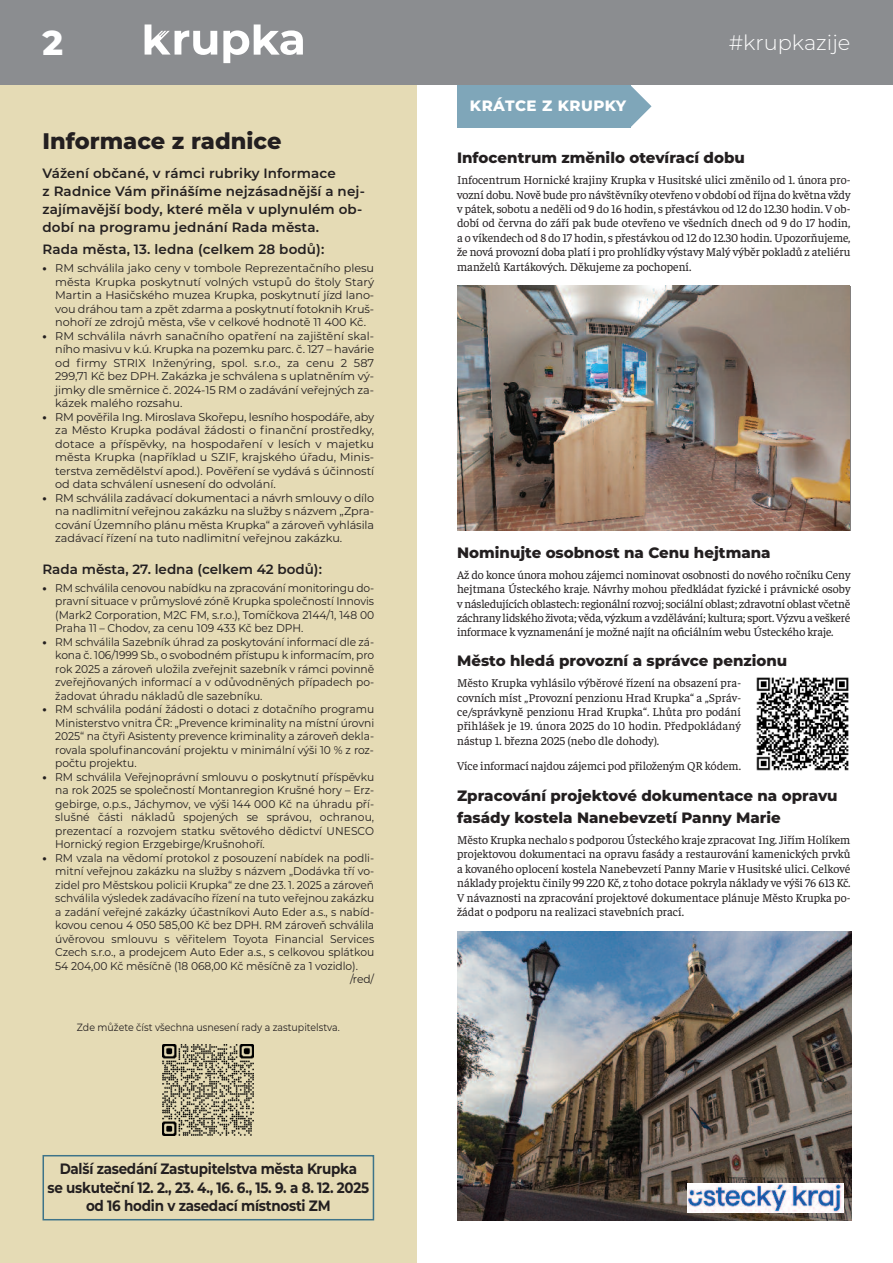
<style>
.page{position:relative;width:893px;height:1263px;background:#fff}
.page>*{position:absolute;margin:0;border:0;box-sizing:border-box;transform-origin:0 0}
.t1{font:800 34.5px "Montserrat";color:#fff}
.t2{font:800 22.5px "Montserrat";color:#231f20}
.t3{font:300 21px "Montserrat";color:#fff}
.t4{font:800 15px/22.5px "Montserrat";color:#231f20}
.t5{font:700 15px/18.8px "Montserrat";letter-spacing:-.02em;color:#231f20;text-align:center;scale:.9 1}
.t6{font:800 15px "Montserrat";letter-spacing:.035em;color:#fff}
.t7{font:600 13.5px/18px "Montserrat";letter-spacing:.01em;color:#231f20}
.t8{font:12px/14.4px "Faustina";color:#231f20;text-align:justify}
.t9{font:11.25px/13.5px "Montserrat";letter-spacing:-.005em;color:#231f20;text-align:justify;scale:.95 1}
.t10{font:11.25px/13.5px "Montserrat";letter-spacing:-.005em;color:#231f20;text-align:justify}
.t11{font:10.5px "Montserrat";color:#231f20;scale:.9 1}
.s1{font-weight:800}
</style>
<div class="page">
<div style="left:0;top:0;width:893px;height:85px;background:#8b8d90"></div>
<div style="left:0;top:85px;width:417px;height:1178px;background:#e5dbb5"></div>
<svg style="left:223px;top:24px;width:80px;height:39px"></svg>
<svg style="left:145px;top:24px;width:72px;height:31px"></svg>
<div style="left:43px;top:1155px;width:331px;height:65px;border:2px solid #3d7389"></div>
<img style="left:163px;top:1044px;width:91px;height:92px">
<div style="left:457px;top:85px;width:173px;height:43px;background:#7fa6b9"></div>
<svg style="left:630px;top:85px;width:21px;height:43px"></svg>
<img style="left:458px;top:286px;width:392px;height:245px">
<img style="left:457px;top:931px;width:395px;height:289px">
<img style="left:756px;top:677px;width:93px;height:94px">
<img style="left:687px;top:1183px;width:156px;height:29px">
<h1 class="t1" style="left:43px;top:29px;width:22px">2</h1>
<h2 class="t2" style="left:43px;top:133px;width:240px">Informace z radnice</h2>
<p class="t7" style="left:43px;top:165px;width:324px">Vážení občané, v rámci rubriky Informace<br>z Radnice Vám přinášíme nejzásadnější a nej&shy;zajímavější body, které měla v uplynulém ob&shy;dobí na programu jednání Rada města.</p>
<p class="t7" style="left:43px;top:242px;width:283px">Rada města, 13. ledna (celkem 28 bodů):</p>
<p class="t10" style="left:55px;top:263px;width:320px;text-indent:-13px"><span class="s1">•</span> RM schválila jako ceny v tombole Reprezentačního plesu města Krupka poskytnutí volných vstupů do štoly Starý Martin a Hasičského muzea Krupka, poskytnutí jízd lano&shy;vou dráhou tam a zpět zdarma a poskytnutí fotoknih Kruš&shy;nohoří ze zdrojů města, vše v celkové hodnotě 11 400 Kč.</p>
<p class="t10" style="left:55px;top:330px;width:320px;text-indent:-13px"><span class="s1">•</span> RM schválila návrh sanačního opatření na zajištění skal&shy;ního masivu v k.ú. Krupka na pozemku parc. č. 127 – havárie od firmy STRIX Inženýring, spol. s.r.o., za cenu 2 587<br>299,71 Kč bez DPH. Zakázka je schválena s uplatněním vý&shy;jimky dle směrnice č. 2024-15 RM o zadávání veřejných za&shy;kázek malého rozsahu.</p>
<p class="t10" style="left:55px;top:411px;width:320px;text-indent:-13px"><span class="s1">•</span> RM pověřila Ing. Miroslava Skořepu, lesního hospodáře, aby za Město Krupka podával žádosti o finanční prostředky, dotace a příspěvky, na hospodaření v lesích v majetku města Krupka (například u SZIF, krajského úřadu, Minis&shy;terstva zemědělství apod.). Pověření se vydává s účinností od data schválení usnesení do odvolání.</p>
<p class="t10" style="left:55px;top:492px;width:320px;text-indent:-13px"><span class="s1">•</span> RM schválila zadávací dokumentaci a návrh smlouvy o dílo na nadlimitní veřejnou zakázku na služby s názvem „Zpra&shy;cování Územního plánu města Krupka“ a zároveň vyhlásila zadávací řízení na tuto nadlimitní veřejnou zakázku.</p>
<p class="t7" style="left:43px;top:561px;width:281px">Rada města, 27. ledna (celkem 42 bodů):</p>
<p class="t9" style="left:55px;top:582px;width:337px;text-indent:-13px"><span class="s1">•</span> RM schválila cenovou nabídku na zpracování monitoringu do&shy;pravní situace v průmyslové zóně Krupka společností Innovis (Mark2 Corporation, M2C FM, s.r.o.), Tomíčkova 2144/1, 148 00<br>Praha 11 – Chodov, za cenu 109 433 Kč bez DPH.</p>
<p class="t9" style="left:55px;top:636px;width:337px;text-indent:-13px"><span class="s1">•</span> RM schválila Sazebník úhrad za poskytování informací dle zá&shy;kona č. 106/1999 Sb., o svobodném přístupu k informacím, pro rok 2025 a zároveň uložila zveřejnit sazebník v rámci povinně zveřejňovaných informací a v odůvodněných případech po&shy;žadovat úhradu nákladů dle sazebníku.</p>
<p class="t9" style="left:55px;top:704px;width:337px;text-indent:-13px"><span class="s1">•</span> RM schválila podání žádosti o dotaci z dotačního programu Ministerstvo vnitra ČR: „Prevence kriminality na místní úrovni 2025“ na čtyři Asistenty prevence kriminality a zároveň dekla&shy;rovala spolufinancování projektu v minimální výši 10 % z roz&shy;počtu projektu.</p>
<p class="t9" style="left:55px;top:771px;width:337px;text-indent:-13px"><span class="s1">•</span> RM schválila Veřejnoprávní smlouvu o poskytnutí příspěvku na rok 2025 se společností Montanregion Krušné hory – Erz&shy;gebirge, o.p.s., Jáchymov, ve výši 144 000 Kč na úhradu pří&shy;slušné části nákladů spojených se správou, ochranou, prezentací a rozvojem statku světového dědictví UNESCO Hornický region Erzgebirge/Krušnohoří.</p>
<p class="t9" style="left:43px;top:852px;width:351px"><span class="s1">•</span> RM vzala na vědomí protokol z posouzení nabídek na podli-</p>
<p class="t9" style="left:55px;top:866px;width:337px">mitní veřejnou zakázku na služby s názvem „Dodávka tří vo-</p>
<p class="t9" style="left:55px;top:879px;width:337px">zidel pro Městskou policii Krupka“ ze dne 23. 1. 2025 a zároveň</p>
<p class="t9" style="left:55px;top:893px;width:337px">schválila výsledek zadávacího řízení na tuto veřejnou zakázku</p>
<p class="t9" style="left:55px;top:906px;width:337px">a zadání veřejné zakázky účastníkovi Auto Eder a.s., s nabíd-</p>
<p class="t9" style="left:55px;top:920px;width:337px">kovou cenou 4 050 585,00 Kč bez DPH. RM zároveň schválila</p>
<p class="t9" style="left:55px;top:933px;width:337px">úvěrovou smlouvu s věřitelem Toyota Financial Services</p>
<p class="t9" style="left:55px;top:947px;width:337px">Czech s.r.o., a prodejcem Auto Eder a.s., s celkovou splátkou</p>
<p class="t9" style="left:55px;top:960px;width:320px">54 204,00 Kč měsíčně (18 068,00 Kč měsíčně za 1 vozidlo).</p>
<p class="t9" style="left:350px;top:974px;width:27px">/red/</p>
<p class="t11" style="left:77px;top:1023px;width:293px">Zde můžete číst všechna usnesení rady a zastupitelstva.</p>
<p class="t5" style="left:48px;top:1160px;width:359px">Další zasedání Zastupitelstva města Krupka<br>se uskuteční 12. 2., 23. 4., 16. 6., 15. 9. a 8. 12. 2025 od 16 hodin v zasedací místnosti ZM</p>
<p class="t6" style="left:470px;top:100px;width:158px">KRÁTCE Z KRUPKY</p>
<h3 class="t3" style="left:729px;top:35px;width:123px">#krupkazije</h3>
<p class="t4" style="left:457px;top:148px;width:289px">Infocentrum změnilo otevírací dobu</p>
<p class="t8" style="left:457px;top:172px;width:395px">Infocentrum Hornické krajiny Krupka v Husitské ulici změnilo od 1. února pro&shy;vozní dobu. Nově bude pro návštěvníky otevřeno v období od října do května vždy v pátek, sobotu a neděli od 9 do 16 hodin, s přestávkou od 12 do 12.30 hodin. V ob&shy;dobí od června do září pak bude otevřeno ve všedních dnech od 9 do 17 hodin, a o víkendech od 8 do 17 hodin, s přestávkou od 12 do 12.30 hodin. Upozorňujeme, že nová provozní doba platí i pro prohlídky výstavy Malý výběr pokladů z ateliéru manželů Kartákových. Děkujeme za pochopení.</p>
<p class="t4" style="left:457px;top:543px;width:315px">Nominujte osobnost na Cenu hejtmana</p>
<p class="t8" style="left:457px;top:567px;width:395px">Až do konce února mohou zájemci nominovat osobnosti do nového ročníku Ceny hejtmana Ústeckého kraje. Návrhy mohou předkládat fyzické i právnické osoby v následujících oblastech: regionální rozvoj; sociální oblast; zdravotní oblast včetně záchrany lidského života; věda, výzkum a vzdělávání; kultura; sport. Výzvu a veškeré informace k vyznamenání je možné najít na oficiálním webu Ústeckého kraje.</p>
<p class="t4" style="left:457px;top:651px;width:332px">Město hledá provozní a správce penzionu</p>
<p class="t8" style="left:457px;top:675px;width:285px">Město Krupka vyhlásilo výběrové řízení na obsazení pra&shy;covních míst „Provozní penzionu Hrad Krupka“ a „Správ&shy;ce/správkyně penzionu Hrad Krupka“. Lhůta pro podání přihlášek je 19. února 2025 do 10 hodin. Předpokládaný nástup 1. března 2025 (nebo dle dohody).</p>
<p class="t8" style="left:457px;top:757px;width:285px">Více informací najdou zájemci pod přiloženým QR kódem.</p>
<p class="t4" style="left:457px;top:785px;width:382px">Zpracování projektové dokumentace na opravu fasády kostela Nanebevzetí Panny Marie</p>
<p class="t8" style="left:457px;top:832px;width:395px">Město Krupka nechalo s podporou Ústeckého kraje zpracovat Ing. Jiřím Holíkem projektovou dokumentaci na opravu fasády a restaurování kamenických prvků a kovaného oplocení kostela Nanebevzetí Panny Marie v Husitské ulici. Celkové náklady projektu činily 99 220 Kč, z toho dotace pokryla náklady ve výši 76 613 Kč.<br>V návaznosti na zpracování projektové dokumentace plánuje Město Krupka po&shy;žádat o podporu na realizaci stavebních prací.</p>
</div>
